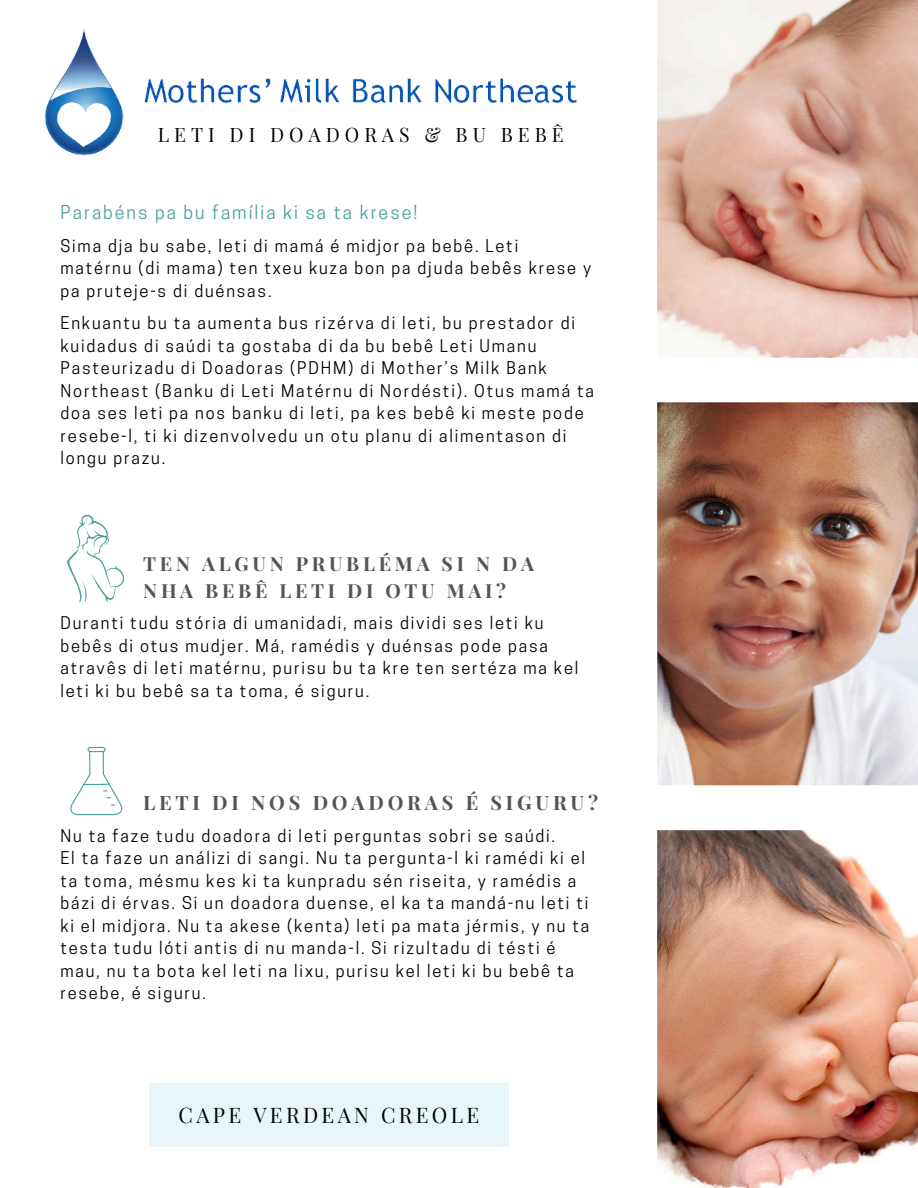
<style>
.page{position:relative;width:918px;height:1188px;background:#fff}
.page>*{position:absolute;margin:0;border:0;box-sizing:border-box;transform-origin:0 0}
.t1{font:21px "Playfair Display";letter-spacing:.16em;color:#000}
.t2{font:700 19.8px "Playfair Display";letter-spacing:.19em;color:#545454}
.t3{font:700 19.5px/27px "Playfair Display";letter-spacing:.19em;color:#545454}
.t4{font:19.5px "Playfair Display";letter-spacing:.255em;color:#000}
.t5{font:18px "Cooper Hewitt";letter-spacing:.11em;color:#48a199}
.t6{font:16.5px/22.5px "Cooper Hewitt";letter-spacing:.11em;color:#000}
</style>
<div class="page">
<svg style="left:657px;top:0;width:261px;height:358px;background:#dbb3a4"></svg>
<img style="left:44px;top:28px;width:533px;height:128px">
<img style="left:657px;top:830px;width:261px;height:358px">
<img style="left:657px;top:402px;width:261px;height:384px">
<svg style="left:67px;top:515px;width:58px;height:87px"></svg>
<svg style="left:70px;top:747px;width:53px;height:68px"></svg>
<div style="left:150px;top:1084px;width:359px;height:63px;background:#e9f6f9"></div>
<p class="t4" style="left:158px;top:120px;width:407px">LETI DI DOADORAS &amp; BU BEBÊ</p>
<p class="t5" style="left:61px;top:202px;width:358px">Parabéns pa bu família ki sa ta krese!</p>
<p class="t6" style="left:60px;top:234px;width:532px">Sima dja bu sabe, leti di mamá é midjor pa bebê. Leti matérnu (di mama) ten txeu kuza bon pa djuda bebês krese y pa pruteje-s di duénsas.</p>
<p class="t6" style="left:61px;top:312px;width:535px">Enkuantu bu ta aumenta bus rizérva di leti, bu prestador di kuidadus di saúdi ta gostaba di da bu bebê Leti Umanu Pasteurizadu di Doadoras (PDHM) di Mother’s Milk Bank Northeast (Banku di Leti Matérnu di Nordésti). Otus mamá ta doa ses leti pa nos banku di leti, pa kes bebê ki meste pode resebe-l, ti ki dizenvolvedu un otu planu di alimentason di longu prazu.</p>
<p class="t3" style="left:143px;top:548px;width:392px">TEN ALGUN PRUBLÉMA SI N DA<br>NHA BEBÊ LETI DI OTU MAI?</p>
<p class="t6" style="left:60px;top:612px;width:519px">Duranti tudu stória di umanidadi, mais dividi ses leti ku bebês di otus mudjer. Má, ramédis y duénsas pode pasa atravês di leti matérnu, purisu bu ta kre ten sertéza ma kel leti ki bu bebê sa ta toma, é siguru.</p>
<p class="t2" style="left:143px;top:787px;width:456px">LETI DI NOS DOADORAS É SIGURU?</p>
<p class="t6" style="left:60px;top:824px;width:530px">Nu ta faze tudu doadora di leti perguntas sobri se saúdi.<br>El ta faze un análizi di sangi. Nu ta pergunta-l ki ramédi ki el ta toma, mésmu kes ki ta kunpradu sén riseita, y ramédis a bázi di érvas. Si un doadora duense, el ka ta mandá-nu leti ti ki el midjora. Nu ta akese (kenta) leti pa mata jérmis, y nu ta testa tudu lóti antis di nu manda-l. Si rizultadu di tésti é mau, nu ta bota kel leti na lixu, purisu kel leti ki bu bebê ta resebe, é siguru.</p>
<p class="t1" style="left:179px;top:1099px;width:302px">CAPE VERDEAN CREOLE</p>
</div>
